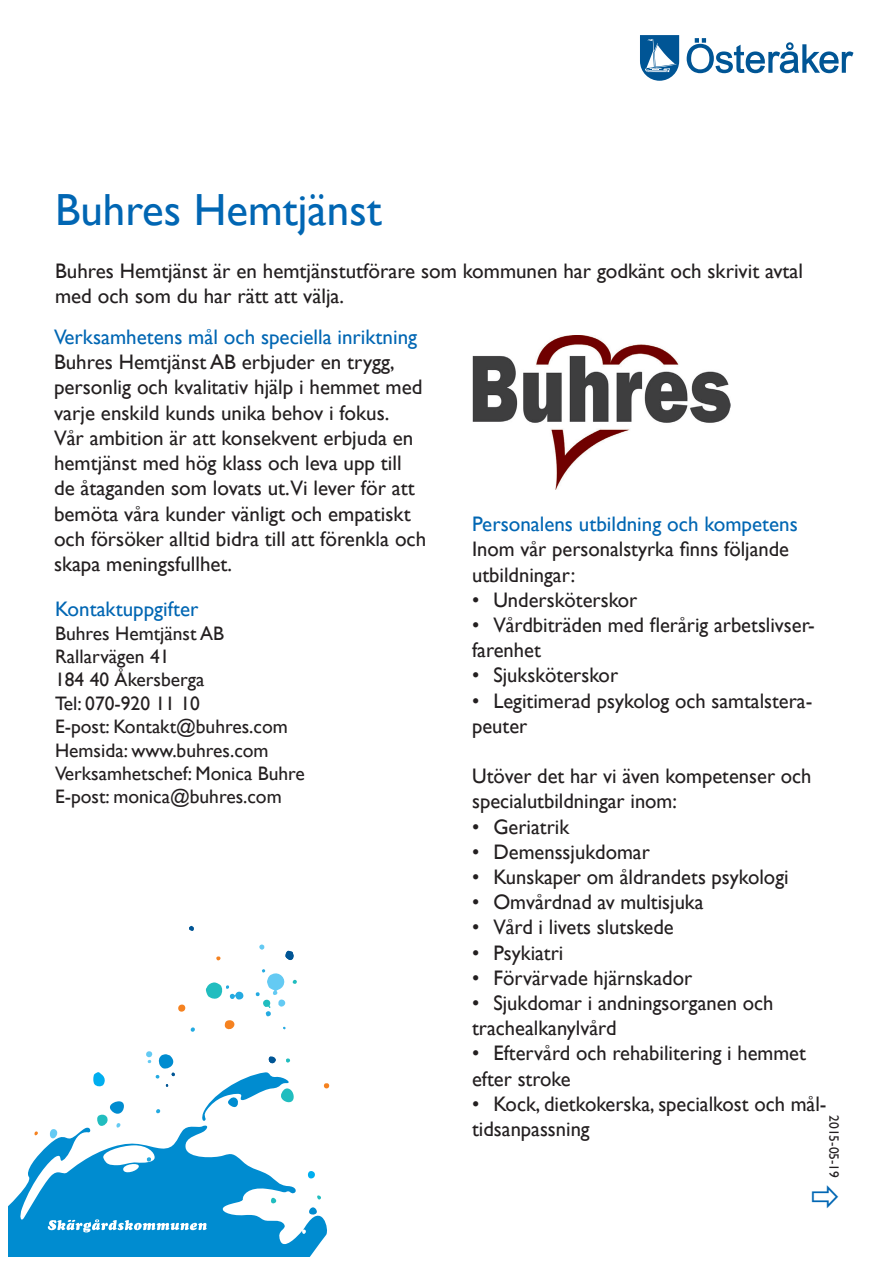
<style>
.page{position:relative;width:893px;height:1263px;background:#fff}
.page>*{position:absolute;margin:0;border:0;box-sizing:border-box;transform-origin:0 0}
.t1{font:45px "Gill Sans";color:#0166b3}
.t2{font:21px/25.2px "Gill Sans";color:#231f20}
.t3{font:21px "Gill Sans";color:#0166b3}
.t4{font:19.5px "Gill Sans";color:#231f20}
.t5{font:13.5px "Gill Sans";color:#231f20}
</style>
<div class="page">
<img style="left:472px;top:336px;width:259px;height:153px">
<svg style="left:640px;top:35px;width:39px;height:46px"></svg>
<svg style="left:687px;top:38px;width:166px;height:35px"></svg>
<svg style="left:268px;top:1056px;width:8px;height:8px"></svg>
<svg style="left:189px;top:926px;width:5px;height:5px"></svg>
<svg style="left:285px;top:950px;width:9px;height:10px"></svg>
<svg style="left:156px;top:1109px;width:5px;height:5px"></svg>
<svg style="left:190px;top:1027px;width:5px;height:5px"></svg>
<svg style="left:93px;top:1072px;width:12px;height:15px"></svg>
<svg style="left:259px;top:944px;width:5px;height:6px"></svg>
<svg style="left:286px;top:1058px;width:5px;height:5px"></svg>
<svg style="left:255px;top:969px;width:42px;height:48px"></svg>
<svg style="left:206px;top:982px;width:37px;height:18px"></svg>
<svg style="left:324px;top:1083px;width:5px;height:6px"></svg>
<svg style="left:216px;top:956px;width:5px;height:5px"></svg>
<svg style="left:224px;top:1020px;width:11px;height:10px"></svg>
<svg style="left:178px;top:1004px;width:8px;height:8px"></svg>
<svg style="left:97px;top:1101px;width:27px;height:22px"></svg>
<svg style="left:202px;top:1072px;width:92px;height:49px"></svg>
<svg style="left:146px;top:1051px;width:29px;height:36px"></svg>
<svg style="left:8px;top:1123px;width:319px;height:133px;fill:#008cd0"></svg>
<svg style="left:48px;top:1219px;width:159px;height:13px"></svg>
<p class="t1" style="left:55px;top:183px;width:328px">Buhres Hemtjänst</p>
<p class="t2" style="left:55px;top:259px;width:750px">Buhres Hemtjänst är en hemtjänstutförare som kommunen har godkänt och skrivit avtal med och som du har rätt att välja.</p>
<p class="t3" style="left:54px;top:325px;width:365px">Verksamhetens mål och speciella inriktning</p>
<p class="t2" style="left:54px;top:350px;width:374px">Buhres Hemtjänst AB erbjuder en trygg, personlig och kvalitativ hjälp i hemmet med varje enskild kunds unika behov i fokus.<br>Vår ambition är att konsekvent erbjuda en hemtjänst med hög klass och leva upp till de åtaganden som lovats ut.Vi lever för att bemöta våra kunder vänligt och empatiskt och försöker alltid bidra till att förenkla och skapa meningsfullhet.</p>
<p class="t3" style="left:472px;top:512px;width:327px">Personalens utbildning och kompetens</p>
<p class="t2" style="left:472px;top:537px;width:318px">Inom vår personalstyrka finns följande utbildningar:</p>
<p class="t2" style="left:472px;top:587px;width:167px">• Undersköterskor</p>
<p class="t2" style="left:472px;top:613px;width:344px">• Vårdbiträden med flerårig arbetslivser&shy;farenhet</p>
<p class="t2" style="left:472px;top:663px;width:148px">• Sjuksköterskor</p>
<p class="t2" style="left:472px;top:688px;width:342px">• Legitimerad psykolog och samtalstera&shy;peuter</p>
<p class="t2" style="left:472px;top:764px;width:341px">Utöver det har vi även kompetenser och specialutbildningar inom:</p>
<p class="t2" style="left:472px;top:814px;width:99px">• Geriatrik</p>
<p class="t2" style="left:472px;top:839px;width:179px">• Demenssjukdomar</p>
<p class="t2" style="left:472px;top:865px;width:318px">• Kunskaper om åldrandets psykologi</p>
<p class="t2" style="left:472px;top:890px;width:233px">• Omvårdnad av multisjuka</p>
<p class="t2" style="left:472px;top:915px;width:203px">• Vård i livets slutskede</p>
<p class="t2" style="left:472px;top:940px;width:93px">• Psykiatri</p>
<p class="t2" style="left:472px;top:965px;width:222px">• Förvärvade hjärnskador</p>
<p class="t2" style="left:472px;top:991px;width:303px">• Sjukdomar i andningsorganen och trachealkanylvård</p>
<p class="t2" style="left:472px;top:1041px;width:335px">• Eftervård och rehabilitering i hemmet efter stroke</p>
<p class="t2" style="left:472px;top:1091px;width:356px">• Kock, dietkokerska, specialkost och mål&shy;tidsanpassning</p>
<p class="t3" style="left:55px;top:597px;width:145px">Kontaktuppgifter</p>
<p class="t4" style="left:55px;top:622px;width:170px">Buhres Hemtjänst AB</p>
<p class="t4" style="left:55px;top:645px;width:116px">Rallarvägen 41</p>
<p class="t4" style="left:55px;top:668px;width:151px">184 40 Åkersberga</p>
<p class="t4" style="left:55px;top:692px;width:146px">Tel: 070-920 11 10</p>
<p class="t4" style="left:55px;top:715px;width:234px">E-post: Kontakt@buhres.com</p>
<p class="t4" style="left:55px;top:739px;width:215px">Hemsida: www.buhres.com</p>
<p class="t4" style="left:55px;top:762px;width:251px">Verksamhetschef: Monica Buhre</p>
<p class="t4" style="left:55px;top:785px;width:228px">E-post: monica@buhres.com</p>
<p class="t5" style="left:842px;top:1115px;width:64px;rotate:90deg">2015-05-19</p>
</div>
